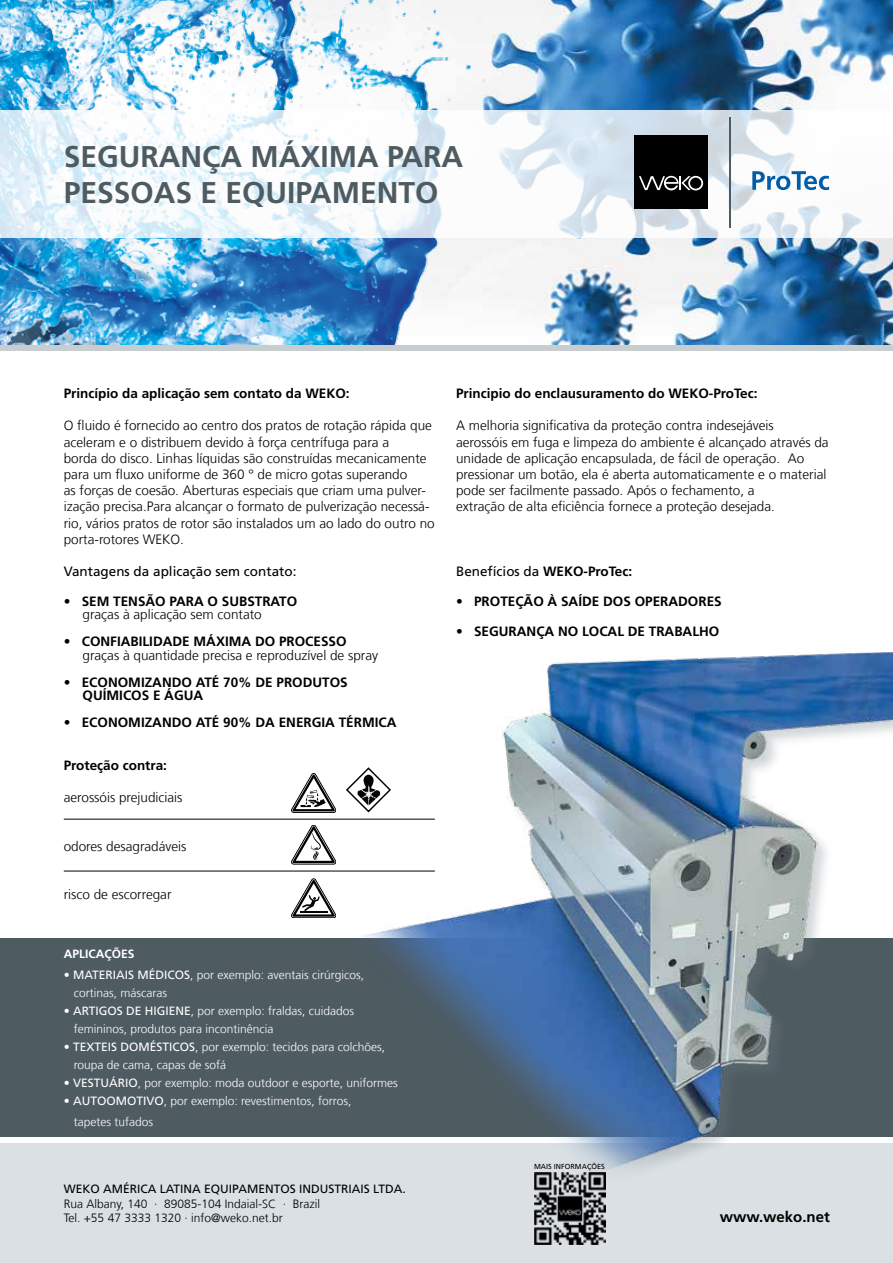
<style>
.page{position:relative;width:893px;height:1263px;background:#fff}
.page>*{position:absolute;margin:0;border:0;box-sizing:border-box;transform-origin:0 0}
.t1{font:700 30px/36px "Frutiger LT Std";color:#4e5b61}
.t2{font:700 15px "Frutiger LT Std";color:#000}
.t3{font:300 13.5px/16.2px "Frutiger LT Com";color:#000}
.t4{font:700 13.5px/13.5px "Frutiger LT Std";color:#000}
.t5{font:13.5px "Frutiger LT Std";color:#000}
.t6{font:300 12px/18px "Frutiger LT Com";color:#fff}
.t7{font:300 12px/14.4px "Frutiger LT Com";color:#000}
.t8{font:12px "Frutiger LT Std";color:#000}
.t9{font:700 12px "Frutiger LT Std";color:#fff}
.t10{font:7.2px "Frutiger LT Std";color:#000}
.s1{font-weight:400}
.s2{font-family:"Frutiger LT Std";font-weight:400}
.s3{font-weight:700}
</style>
<div class="page">
<div style="left:0;top:1140px;width:893px;height:123px;background:#dae0e3"></div>
<div style="left:0;top:938px;width:893px;height:202px;background:#4e5b61"></div>
<div style="left:0;top:1137px;width:893px;height:6px;background:#fff"></div>
<hr style="left:64px;top:819px;width:371px;height:1px;background:#000">
<hr style="left:64px;top:871px;width:371px;height:1px;background:#000">
<svg style="left:291px;top:773px;width:45px;height:39px"></svg>
<svg style="left:346px;top:776px;width:14px;height:28px"></svg>
<svg style="left:291px;top:879px;width:45px;height:39px"></svg>
<svg style="left:291px;top:825px;width:45px;height:39px"></svg>
<img style="left:360px;top:652px;width:533px;height:545px">
<img style="left:487px;top:0;width:406px;height:345px">
<img style="left:0;top:0;width:487px;height:345px">
<svg style="left:0;top:110px;width:893px;height:127px"></svg>
<div style="left:634px;top:136px;width:74px;height:73px;background:#000"></div>
<svg style="left:639px;top:176px;width:64px;height:14px"></svg>
<hr style="left:729px;top:117px;width:2px;height:110px;background:#4e5b61">
<svg style="left:752px;top:171px;width:77px;height:19px"></svg>
<div style="left:0;top:345px;width:893px;height:6px;background:#c8cdd0"></div>
<img style="left:534px;top:1173px;width:71px;height:71px">
<h1 class="t1" style="left:64px;top:139px;width:401px">SEGURANÇA MÁXIMA PARA<br>PESSOAS E EQUIPAMENTO</h1>
<p class="t4" style="left:64px;top:387px;width:287px">Princípio da aplicação sem contato da WEKO:</p>
<p class="t3" style="left:64px;top:418px;width:372px">O fluido é fornecido ao centro dos pratos de rotação rápida que aceleram e o distribuem devido à força centrífuga para a<br>borda do disco. Linhas líquidas são construídas mecanicamente para um fluxo uniforme de 360 ° de micro gotas superando<br>as forças de coesão. Aberturas especiais que criam uma pulver&shy;ização precisa.Para alcançar o formato de pulverização necessá&shy;rio, vários pratos de rotor são instalados um ao lado do outro no porta-rotores WEKO.</p>
<p class="t5" style="left:64px;top:563px;width:234px">Vantagens da aplicação sem contato:</p>
<p class="t4" style="left:64px;top:594px;width:235px"><span class="s1">•</span> SEM TENSÃO PARA O SUBSTRATO</p>
<p class="t3" style="left:83px;top:607px;width:181px">graças à aplicação sem contato</p>
<p class="t4" style="left:64px;top:635px;width:284px"><span class="s1">•</span> CONFIABILIDADE MÁXIMA DO PROCESSO</p>
<p class="t3" style="left:83px;top:647px;width:297px">graças à quantidade precisa e reproduzível de spray</p>
<p class="t4" style="left:83px;top:675px;width:267px;text-indent:-19px"><span class="s1">•</span> ECONOMIZANDO ATÉ 70% DE PRODUTOS<br>QUÍMICOS E ÁGUA</p>
<p class="t4" style="left:64px;top:716px;width:334px"><span class="s1">•</span> ECONOMIZANDO ATÉ 90% DA ENERGIA TÉRMICA</p>
<p class="t4" style="left:64px;top:758px;width:105px">Proteção contra:</p>
<p class="t3" style="left:64px;top:789px;width:120px">aerossóis prejudiciais</p>
<p class="t3" style="left:64px;top:838px;width:124px">odores desagradáveis</p>
<p class="t3" style="left:64px;top:886px;width:109px">risco de escorregar</p>
<p class="t9" style="left:64px;top:947px;width:72px">APLICAÇÕES</p>
<p class="t6" style="left:74px;top:966px;width:292px;text-indent:-10px"><span class="s2">• MATERIAIS MÉDICOS</span>, por exemplo: aventais cirúrgicos, cortinas, máscaras</p>
<p class="t6" style="left:74px;top:1002px;width:282px;text-indent:-10px"><span class="s2">• ARTIGOS DE HIGIENE</span>, por exemplo: fraldas, cuidados femininos, produtos para incontinência</p>
<p class="t6" style="left:74px;top:1038px;width:313px;text-indent:-10px"><span class="s2">• TEXTEIS DOMÉSTICOS</span>, por exemplo: tecidos para colchões, roupa de cama, capas de sofá</p>
<p class="t6" style="left:64px;top:1074px;width:336px"><span class="s2">• VESTUÁRIO</span>, por exemplo: moda outdoor e esporte, uniformes</p>
<p class="t6" style="left:74px;top:1090px;width:279px;line-height:21px;text-indent:-10px"><span class="s2">• AUTOOMOTIVO</span>, por exemplo: revestimentos, forros, tapetes tufados</p>
<p class="t8" style="left:64px;top:1182px;width:344px">WEKO AMÉRICA LATINA EQUIPAMENTOS INDUSTRIAIS LTDA.</p>
<p class="t7" style="left:64px;top:1196px;width:258px">Rua Albany, 140 ∙ 89085-104 Indaial-SC ∙ Brazil<br>Tel. +55 47 3333 1320 ∙ info@weko.net.br</p>
<p class="t4" style="left:456px;top:387px;width:303px">Principio do enclausuramento do WEKO-ProTec:</p>
<p class="t3" style="left:456px;top:418px;width:374px">A melhoria significativa da proteção contra indesejáveis aerossóis em fuga e limpeza do ambiente é alcançado através da unidade de aplicação encapsulada, de fácil de operação. Ao pressionar um botão, ela é aberta automaticamente e o material pode ser facilmente passado. Após o fechamento, a<br>extração de alta eficiência fornece a proteção desejada.</p>
<p class="t5" style="left:456px;top:563px;width:178px">Benefícios da <span class="s3">WEKO-ProTec:</span></p>
<p class="t4" style="left:456px;top:594px;width:267px"><span class="s1">•</span> PROTEÇÃO À SAÍDE DOS OPERADORES</p>
<p class="t4" style="left:456px;top:624px;width:265px"><span class="s1">•</span> SEGURANÇA NO LOCAL DE TRABALHO</p>
<p class="t10" style="left:534px;top:1162px;width:72px">MAIS INFORMAÇÕES</p>
<p class="t2" style="left:720px;top:1208px;width:112px">www.weko.net</p>
</div>
